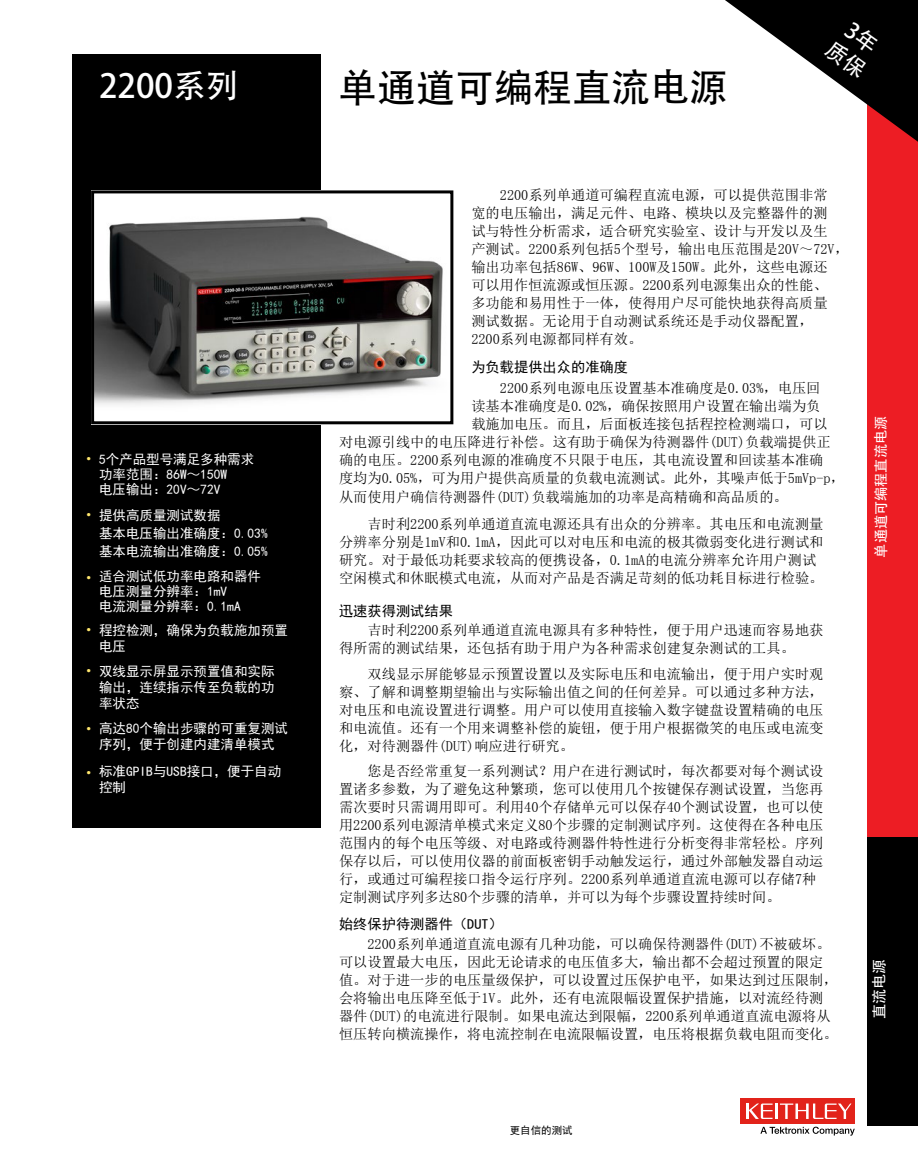
<style>
.page{position:relative;width:918px;height:1175px;background:#fff}
.page>*{position:absolute;margin:0;border:0;box-sizing:border-box;transform-origin:0 0}
.t1{font:39px "Adobe Heiti Std";color:#000}
.t2{font:33px "Adobe Heiti Std";color:#fff}
.t3{font:22.05px/26.8px "Adobe Heiti Std";color:#fff}
.t4{font:15px "Adobe Heiti Std";color:#fff}
.t5{font:14.25px/18px "Sim Sun";color:#000}
.t6{font:14.25px "Sim Hei";color:#000}
.t7{font:14.1px "Adobe Heiti Std";color:#fff}
.t8{font:13.5px/16.2px "Sim Hei";color:#fff}
.t9{font:13.5px "Sim Sun";color:#ffe76e}
.t10{font:10.5px "Sim Hei";color:#000}
.s1{font-family:"Sim Sun";color:#ffe76e}
</style>
<div class="page">
<div style="left:72px;top:54px;width:249px;height:773px;background:#000"></div>
<div style="left:867px;top:54px;width:51px;height:783px;background:#ed1d24"></div>
<div style="left:867px;top:837px;width:51px;height:288px;background:#000"></div>
<div style="left:741px;top:1098px;width:114px;height:25px;background:#e2231a"></div>
<hr style="left:775px;top:1103px;width:3px;height:16px;background:#fff">
<svg style="left:746px;top:1103px;width:27px;height:16px"></svg>
<svg style="left:780px;top:1103px;width:71px;height:16px"></svg>
<svg style="left:760px;top:1126px;width:95px;height:9px"></svg>
<img style="left:95px;top:194px;width:348px;height:226px">
<div style="left:91px;top:190px;width:362px;height:234px;border:3px solid #000"></div>
<svg style="left:725px;top:0;width:193px;height:142px"></svg>
<h2 class="t2" style="left:99px;top:66px;width:142px">2200系列</h2>
<h1 class="t1" style="left:338px;top:64px;width:392px">单通道可编程直流电源</h1>
<h3 class="t3" style="left:851px;top:14px;width:45px;rotate:36deg">3年质保</h3>
<p class="t8" style="left:99px;top:452px;width:157px;line-height:15px;text-indent:-14px"><span class="s1">•</span> 5个产品型号满足多种需求功率范围：86W～150W<br>电压输出：20V～72V</p>
<p class="t8" style="left:99px;top:506px;width:170px;line-height:18px;text-indent:-14px"><span class="s1">•</span> 提供高质量测试数据<br>基本电压输出准确度：0.03%基本电流输出准确度：0.05%</p>
<p class="t9" style="left:86px;top:571px;width:8px">•</p>
<p class="t8" style="left:99px;top:583px;width:130px">电压测量分辨率：1mV</p>
<p class="t8" style="left:99px;top:568px;width:163px">适合测试低功率电路和器件</p>
<p class="t8" style="left:99px;top:598px;width:143px">电流测量分辨率：0.1mA</p>
<p class="t8" style="left:99px;top:622px;width:190px;text-indent:-14px"><span class="s1">•</span> 程控检测，确保为负载施加预置电压</p>
<p class="t8" style="left:99px;top:663px;width:177px;text-align:justify;text-indent:-14px"><span class="s1">•</span> 双线显示屏显示预置值和实际输出，连续指示传至负载的功率状态</p>
<p class="t8" style="left:85px;top:720px;width:204px;text-align:center"><span class="s1">•</span> 高达80个输出步骤的可重复测试序列，便于创建内建清单模式</p>
<p class="t8" style="left:99px;top:763px;width:184px">标准GPIB与USB接口，便于自动控制</p>
<p class="t9" style="left:85px;top:766px;width:8px">•</p>
<p class="t5" style="left:471px;top:186px;width:379px;text-indent:28px">2200系列单通道可编程直流电源，可以提供范围非常<br>宽的电压输出，满足元件、电路、模块以及完整器件的测<br>试与特性分析需求，适合研究实验室、设计与开发以及生<br>产测试。2200系列包括5个型号，输出电压范围是20V～72V，输出功率包括86W、96W、100W及150W。此外，这些电源还<br>可以用作恒流源或恒压源。2200系列电源集出众的性能、<br>多功能和易用性于一体，使得用户尽可能快地获得高质量<br>测试数据。无论用于自动测试系统还是手动仪器配置，<br>2200系列电源都同样有效。</p>
<p class="t6" style="left:471px;top:360px;width:158px">为负载提供出众的准确度</p>
<p class="t5" style="left:500px;top:379px;width:322px">2200系列电源电压设置基本准确度是0.03%，电压回</p>
<p class="t5" style="left:471px;top:397px;width:351px">读基本准确度是0.02%，确保按照用户设置在输出端为负</p>
<p class="t5" style="left:471px;top:415px;width:358px">载施加电压。而且，后面板连接包括程控检测端口，可以</p>
<p class="t5" style="left:339px;top:433px;width:493px">对电源引线中的电压降进行补偿。这有助于确保为待测器件(DUT)负载端提供正</p>
<p class="t5" style="left:339px;top:451px;width:486px">确的电压。2200系列电源的准确度不只限于电压，其电流设置和回读基本准确</p>
<p class="t5" style="left:339px;top:469px;width:507px">度均为0.05%，可为用户提供高质量的负载电流测试。此外，其噪声低于5mVp-p，</p>
<p class="t5" style="left:339px;top:487px;width:450px">从而使用户确信待测器件(DUT)负载端施加的功率是高精确和高品质的。</p>
<p class="t5" style="left:339px;top:514px;width:486px;text-indent:28px">吉时利2200系列单通道直流电源还具有出众的分辨率。其电压和电流测量分辨率分别是1mV和0.1mA，因此可以对电压和电流的极其微弱变化进行测试和研究。对于最低功耗要求较高的便携设备，0.1mA的电流分辨率允许用户测试空闲模式和休眠模式电流，从而对产品是否满足苛刻的低功耗目标进行检验。</p>
<p class="t6" style="left:339px;top:603px;width:115px">迅速获得测试结果</p>
<p class="t5" style="left:339px;top:621px;width:486px;text-indent:28px">吉时利2200系列单通道直流电源具有多种特性，便于用户迅速而容易地获得所需的测试结果，还包括有助于用户为各种需求创建复杂测试的工具。</p>
<p class="t5" style="left:339px;top:664px;width:486px;text-align:justify;text-indent:28px">双线显示屏能够显示预置设置以及实际电压和电流输出，便于用户实时观察、了解和调整期望输出与实际输出值之间的任何差异。可以通过多种方法，对电压和电流设置进行调整。用户可以使用直接输入数字键盘设置精确的电压和电流值。还有一个用来调整补偿的旋钮，便于用户根据微笑的电压或电流变化，对待测器件(DUT)响应进行研究。</p>
<p class="t5" style="left:339px;top:762px;width:486px;text-indent:28px">您是否经常重复一系列测试？用户在进行测试时，每次都要对每个测试设置诸多参数，为了避免这种繁琐，您可以使用几个按键保存测试设置，当您再需次要时只需调用即可。利用40个存储单元可以保存40个测试设置，也可以使用2200系列电源清单模式来定义80个步骤的定制测试序列。这使得在各种电压范围内的每个电压等级、对电路或待测器件特性进行分析变得非常轻松。序列保存以后，可以使用仪器的前面板密钥手动触发运行，通过外部触发器自动运行，或通过可编程接口指令运行序列。2200系列单通道直流电源可以存储7种定制测试序列多达80个步骤的清单，并可以为每个步骤设置持续时间。</p>
<p class="t6" style="left:339px;top:917px;width:165px">始终保护待测器件（DUT）</p>
<p class="t5" style="left:339px;top:934px;width:500px;text-indent:28px">2200系列单通道直流电源有几种功能，可以确保待测器件(DUT)不被破坏。可以设置最大电压，因此无论请求的电压值多大，输出都不会超过预置的限定值。对于进一步的电压量级保护，可以设置过压保护电平，如果达到过压限制，会将输出电压降至低于1V。此外，还有电流限幅设置保护措施，以对流经待测器件(DUT)的电流进行限制。如果电流达到限幅，2200系列单通道直流电源将从恒压转向横流操作，将电流控制在电流限幅设置，电压将根据负载电阻而变化。</p>
<p class="t7" style="left:873px;top:557px;width:143px;rotate:-90deg">单通道可编程直流电源</p>
<p class="t4" style="left:870px;top:1018px;width:61px;rotate:-90deg">直流电源</p>
<p class="t10" style="left:510px;top:1125px;width:64px">更自信的测试</p>
</div>
